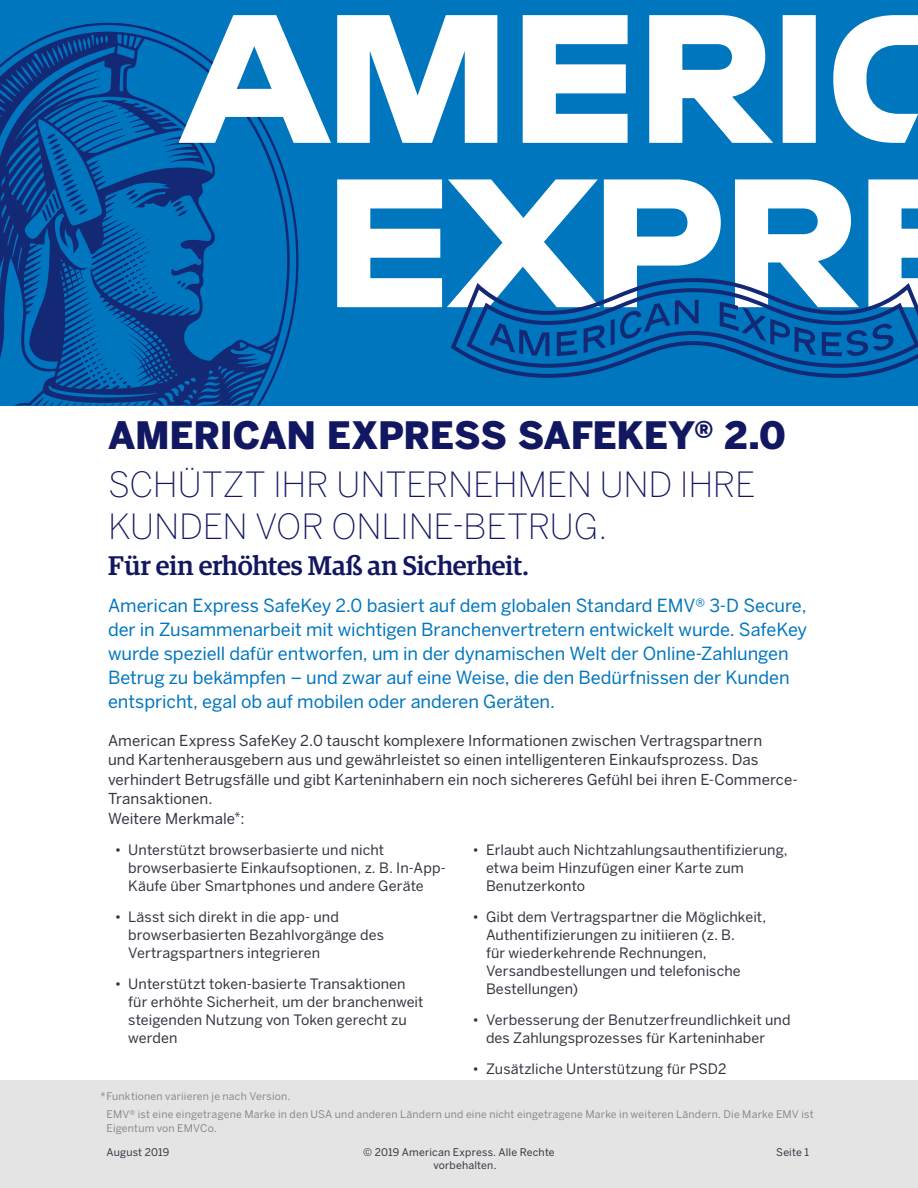
<style>
.page{position:relative;width:918px;height:1188px;background:#fff}
.page>*{position:absolute;margin:0;border:0;box-sizing:border-box;transform-origin:0 0}
.Head{font:900 37.5px "Benton Sans";letter-spacing:-.01em;color:#121761}
.Head-2{font:200 34.5px/41.4px "Benton Sans";letter-spacing:-.01em;color:#121761}
.t1{font:500 27px "Guardian Egyp";letter-spacing:-.01em;color:#121761}
.Intro{font:18px/24px "Benton Sans";letter-spacing:-.005em;color:#0076be}
.Body_before_bullet{font:15px/19.5px "Benton Sans";letter-spacing:.005em;color:#323640}
.t2{font:14.25px/18px "Benton Sans";letter-spacing:.005em;color:#323640}
.Discliamers{font:10.5px/13.5px "Benton Sans";letter-spacing:.02em;color:#868a8e}
.Discliamers-2{font:10.5px "Benton Sans";letter-spacing:.02em;color:#323640}
</style>
<div class="page">
<div style="left:0;top:0;width:918px;height:405px;background:#0076be"></div>
<svg style="left:0;top:37px;width:280px;height:368px"></svg>
<svg style="left:74px;top:308px;width:53px;height:76px"></svg>
<div style="left:0;top:1080px;width:918px;height:108px;background:#e4e4e5"></div>
<div style="left:783px;top:15px;width:33px;height:128px;background:#fff"></div>
<svg style="left:649px;top:15px;width:124px;height:128px"></svg>
<svg style="left:833px;top:15px;width:85px;height:128px"></svg>
<svg style="left:42px;top:15px;width:289px;height:279px"></svg>
<svg style="left:337px;top:15px;width:160px;height:128px"></svg>
<svg style="left:523px;top:15px;width:105px;height:128px"></svg>
<svg style="left:735px;top:179px;width:116px;height:99px"></svg>
<svg style="left:868px;top:179px;width:50px;height:99px;background:#d9eaf5"></svg>
<svg style="left:337px;top:179px;width:384px;height:128px"></svg>
<svg style="left:451px;top:278px;width:467px;height:100px"></svg>
<p class="Head" style="left:108px;top:411px;width:679px">AMERICAN EXPRESS SAFEKEY® 2.0</p>
<p class="Head-2" style="left:108px;top:464px;width:649px">SCHÜTZT IHR UNTERNEHMEN UND IHRE<br>KUNDEN VOR ONLINE-BETRUG.</p>
<p class="t1" style="left:108px;top:546px;width:422px">Für ein erhöhtes Maß an Sicherheit.</p>
<p class="Intro" style="left:108px;top:594px;width:701px">American Express SafeKey 2.0 basiert auf dem globalen Standard EMV® 3-D Secure, der in Zusammenarbeit mit wichtigen Branchenvertretern entwickelt wurde. SafeKey wurde speziell dafür entworfen, um in der dynamischen Welt der Online-Zahlungen Betrug zu bekämpfen – und zwar auf eine Weise, die den Bedürfnissen der Kunden entspricht, egal ob auf mobilen oder anderen Geräten.</p>
<p class="Body_before_bullet" style="left:108px;top:731px;width:691px">American Express SafeKey 2.0 tauscht komplexere Informationen zwischen Vertragspartnern<br>und Kartenherausgebern aus und gewährleistet so einen intelligenteren Einkaufsprozess. Das verhindert Betrugsfälle und gibt Karteninhabern ein noch sichereres Gefühl bei ihren E-Commerce-Transaktionen.<br>Weitere Merkmale<sup>*</sup>:</p>
<p class="t2" style="left:128px;top:841px;width:319px;text-indent:-14px">• Unterstützt browserbasierte und nicht browserbasierte Einkaufsoptionen, z. B. In-App-<br>Käufe über Smartphones und andere Geräte</p>
<p class="t2" style="left:128px;top:908px;width:257px;text-indent:-14px">• Lässt sich direkt in die app- und browserbasierten Bezahlvorgänge des<br>Vertragspartners integrieren</p>
<p class="t2" style="left:128px;top:975px;width:297px;text-indent:-14px">• Unterstützt token-basierte Transaktionen für erhöhte Sicherheit, um der branchenweit steigenden Nutzung von Token gerecht zu werden</p>
<p class="t2" style="left:486px;top:841px;width:303px;text-indent:-14px">• Erlaubt auch Nichtzahlungsauthentifizierung, etwa beim Hinzufügen einer Karte zum<br>Benutzerkonto</p>
<p class="t2" style="left:486px;top:908px;width:282px;text-indent:-14px">• Gibt dem Vertragspartner die Möglichkeit, Authentifizierungen zu initiieren (z. B.<br>für wiederkehrende Rechnungen, Versandbestellungen und telefonische Bestellungen)</p>
<p class="t2" style="left:486px;top:1011px;width:306px;text-indent:-14px">• Verbesserung der Benutzerfreundlichkeit und des Zahlungsprozesses für Karteninhaber</p>
<p class="t2" style="left:472px;top:1060px;width:255px">• Zusätzliche Unterstützung für PSD2</p>
<p class="Discliamers" style="left:100px;top:1090px;width:191px">*Funktionen variieren je nach Version.</p>
<p class="Discliamers" style="left:106px;top:1108px;width:709px">EMV® ist eine eingetragene Marke in den USA und anderen Ländern und eine nicht eingetragene Marke in weiteren Ländern. Die Marke EMV ist<br>Eigentum von EMVCo.</p>
<p class="Discliamers-2" style="left:106px;top:1146px;width:64px">August 2019</p>
<p class="Discliamers-2" style="left:363px;top:1146px;width:193px">© 2019 American Express. Alle Rechte</p>
<p class="Discliamers-2" style="left:776px;top:1146px;width:34px">Seite 1</p>
<p class="Discliamers-2" style="left:433px;top:1159px;width:65px">vorbehalten.</p>
</div>
